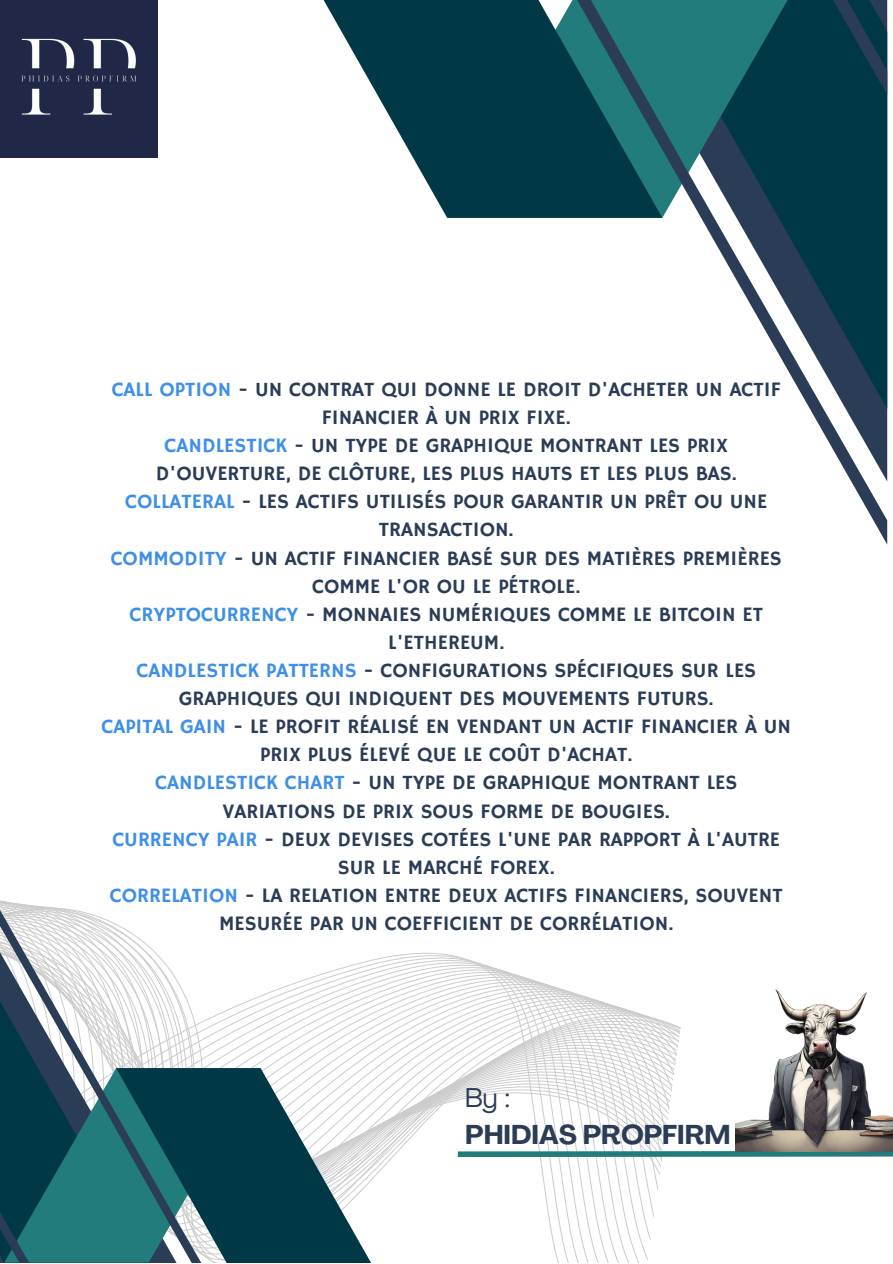
<style>
.page{position:relative;width:893px;height:1264px;background:#fff}
.page>*{position:absolute;margin:0;border:0;box-sizing:border-box;transform-origin:0 0}
.t1{font:700 26.85px "Agrandir";color:#2b3c56}
.t2{font:26.85px "Agrandir";color:#2b3c56}
.t3{font:20.55px/28px "Hammersmith One";color:#2b3c56;text-align:center}
.s1{color:#3e8fe7}
</style>
<div class="page">
<svg style="left:215px;top:952px;width:466px;height:310px"></svg>
<svg style="left:215px;top:1068px;width:169px;height:194px;fill:#003845"></svg>
<svg style="left:0;top:900px;width:215px;height:362px"></svg>
<svg style="left:323px;top:0;width:192px;height:218px;fill:#003845"></svg>
<svg style="left:515px;top:0;width:372px;height:544px"></svg>
<svg style="left:452px;top:1148px;width:440px;height:11px"></svg>
<img style="left:0;top:0;width:157px;height:157px">
<img style="left:735px;top:989px;width:157px;height:161px">
<p class="t3" style="left:112px;top:376px;width:670px"><span class="s1">CALL OPTION</span> - UN CONTRAT QUI DONNE LE DROIT D'ACHETER UN ACTIF<br>FINANCIER À UN PRIX FIXE.</p>
<p class="t3" style="left:156px;top:432px;width:582px"><span class="s1">CANDLESTICK</span> - UN TYPE DE GRAPHIQUE MONTRANT LES PRIX<br>D'OUVERTURE, DE CLÔTURE, LES PLUS HAUTS ET LES PLUS BAS.</p>
<p class="t3" style="left:125px;top:488px;width:643px"><span class="s1">COLLATERAL</span> - LES ACTIFS UTILISÉS POUR GARANTIR UN PRÊT OU UNE<br>TRANSACTION.</p>
<p class="t3" style="left:111px;top:545px;width:672px"><span class="s1">COMMODITY</span> - UN ACTIF FINANCIER BASÉ SUR DES MATIÈRES PREMIÈRES<br>COMME L'OR OU LE PÉTROLE.</p>
<p class="t3" style="left:130px;top:601px;width:635px"><span class="s1">CRYPTOCURRENCY</span> - MONNAIES NUMÉRIQUES COMME LE BITCOIN ET<br>L'ETHEREUM.</p>
<p class="t3" style="left:136px;top:657px;width:621px"><span class="s1">CANDLESTICK PATTERNS</span> - CONFIGURATIONS SPÉCIFIQUES SUR LES<br>GRAPHIQUES QUI INDIQUENT DES MOUVEMENTS FUTURS.</p>
<p class="t3" style="left:101px;top:713px;width:691px"><span class="s1">CAPITAL GAIN</span> - LE PROFIT RÉALISÉ EN VENDANT UN ACTIF FINANCIER À UN<br>PRIX PLUS ÉLEVÉ QUE LE COÛT D'ACHAT.</p>
<p class="t3" style="left:155px;top:769px;width:583px"><span class="s1">CANDLESTICK CHART</span> - UN TYPE DE GRAPHIQUE MONTRANT LES<br>VARIATIONS DE PRIX SOUS FORME DE BOUGIES.</p>
<p class="t3" style="left:112px;top:826px;width:669px"><span class="s1">CURRENCY PAIR</span> - DEUX DEVISES COTÉES L'UNE PAR RAPPORT À L'AUTRE<br>SUR LE MARCHÉ FOREX.</p>
<p class="t3" style="left:110px;top:882px;width:674px"><span class="s1">CORRELATION</span> - LA RELATION ENTRE DEUX ACTIFS FINANCIERS, SOUVENT<br>MESURÉE PAR UN COEFFICIENT DE CORRÉLATION.</p>
<p class="t2" style="left:465px;top:1087px;width:46px">By :</p>
<p class="t1" style="left:465px;top:1123px;width:267px">PHIDIAS PROPFIRM</p>
</div>
